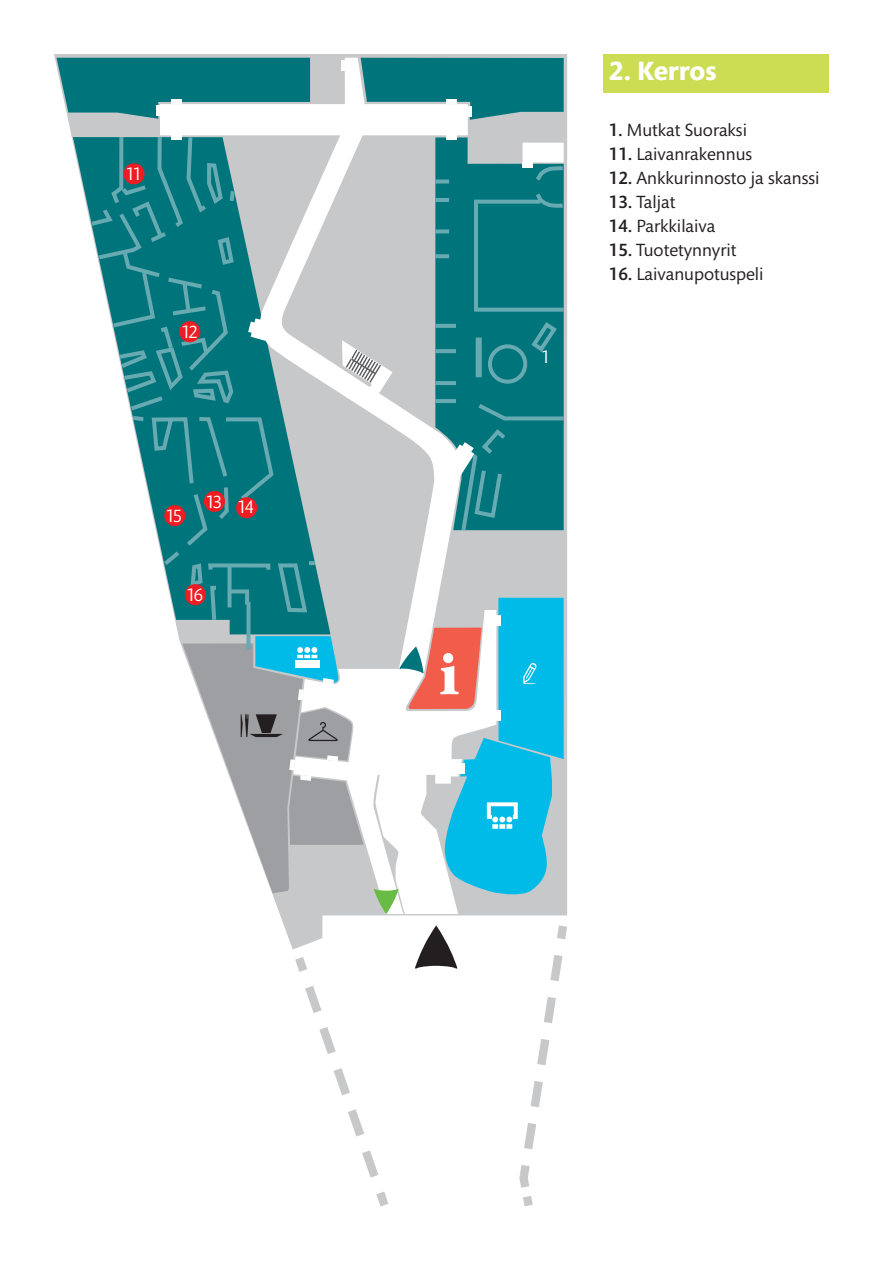
<style>
.page{position:relative;width:893px;height:1263px;background:#fff}
.page>*{position:absolute;margin:0;border:0;box-sizing:border-box;transform-origin:0 0}
.t1{font:700 27px "Mundo Sans Std";color:#fff}
.t2{font:18px "Mundo Sans Std";color:#231f20}
.t3{font:18px "Mundo Sans Std";letter-spacing:-.12em;color:#fff}
.s1{font-weight:500}
</style>
<div class="page">
<svg style="left:54px;top:54px;width:513px;height:88px;background:#c9ccce"></svg>
<svg style="left:73px;top:137px;width:14px;height:70px"></svg>
<svg style="left:160px;top:58px;width:336px;height:75px"></svg>
<svg style="left:361px;top:58px;width:203px;height:62px;background:#318d92"></svg>
<svg style="left:57px;top:58px;width:253px;height:61px"></svg>
<hr style="left:446px;top:100px;width:10px;height:4px;background:#fff">
<hr style="left:171px;top:100px;width:10px;height:4px;background:#fff">
<div style="left:467px;top:106px;width:5px;height:11px;background:#fff"></div>
<hr style="left:156px;top:106px;width:4px;height:10px;background:#fff">
<div style="left:341px;top:60px;width:5px;height:11px;background:#fff"></div>
<svg style="left:87px;top:133px;width:480px;height:1074px"></svg>
<div style="left:123px;top:163px;width:22px;height:21px;background:#ee1d23;border-radius:50%"></div>
<div style="left:179px;top:321px;width:21px;height:21px;background:#ee1d23;border-radius:50%"></div>
<div style="left:236px;top:497px;width:21px;height:21px;background:#ee1d23;border-radius:50%"></div>
<div style="left:204px;top:491px;width:21px;height:21px;background:#ee1d23;border-radius:50%"></div>
<div style="left:164px;top:505px;width:21px;height:21px;background:#ee1d23;border-radius:50%"></div>
<div style="left:185px;top:584px;width:21px;height:21px;background:#ee1d23;border-radius:50%"></div>
<div style="left:603px;top:55px;width:226px;height:38px;background:#cddd53"></div>
<p class="t3" style="left:126px;top:164px;width:18px">11</p>
<p class="t3" style="left:181px;top:322px;width:18px">12</p>
<p class="t3" style="left:166px;top:506px;width:18px">15</p>
<p class="t3" style="left:206px;top:495px;width:50px">13 14</p>
<p class="t3" style="left:187px;top:586px;width:18px">16</p>
<p class="t3" style="left:541px;top:348px;width:11px">1</p>
<h1 class="t1" style="left:609px;top:56px;width:109px">2. Kerros</h1>
<p class="t2" style="left:609px;top:120px;width:140px"><span class="s1">1.</span> Mutkat Suoraksi</p>
<p class="t2" style="left:609px;top:144px;width:145px"><span class="s1">11.</span> Laivanrakennus</p>
<p class="t2" style="left:609px;top:168px;width:212px"><span class="s1">12.</span> Ankkurinnosto ja skanssi</p>
<p class="t2" style="left:609px;top:192px;width:68px"><span class="s1">13.</span> Taljat</p>
<p class="t2" style="left:609px;top:216px;width:108px"><span class="s1">14.</span> Parkkilaiva</p>
<p class="t2" style="left:609px;top:240px;width:129px"><span class="s1">15.</span> Tuotetynnyrit</p>
<p class="t2" style="left:609px;top:264px;width:156px"><span class="s1">16.</span> Laivanupotuspeli</p>
</div>
